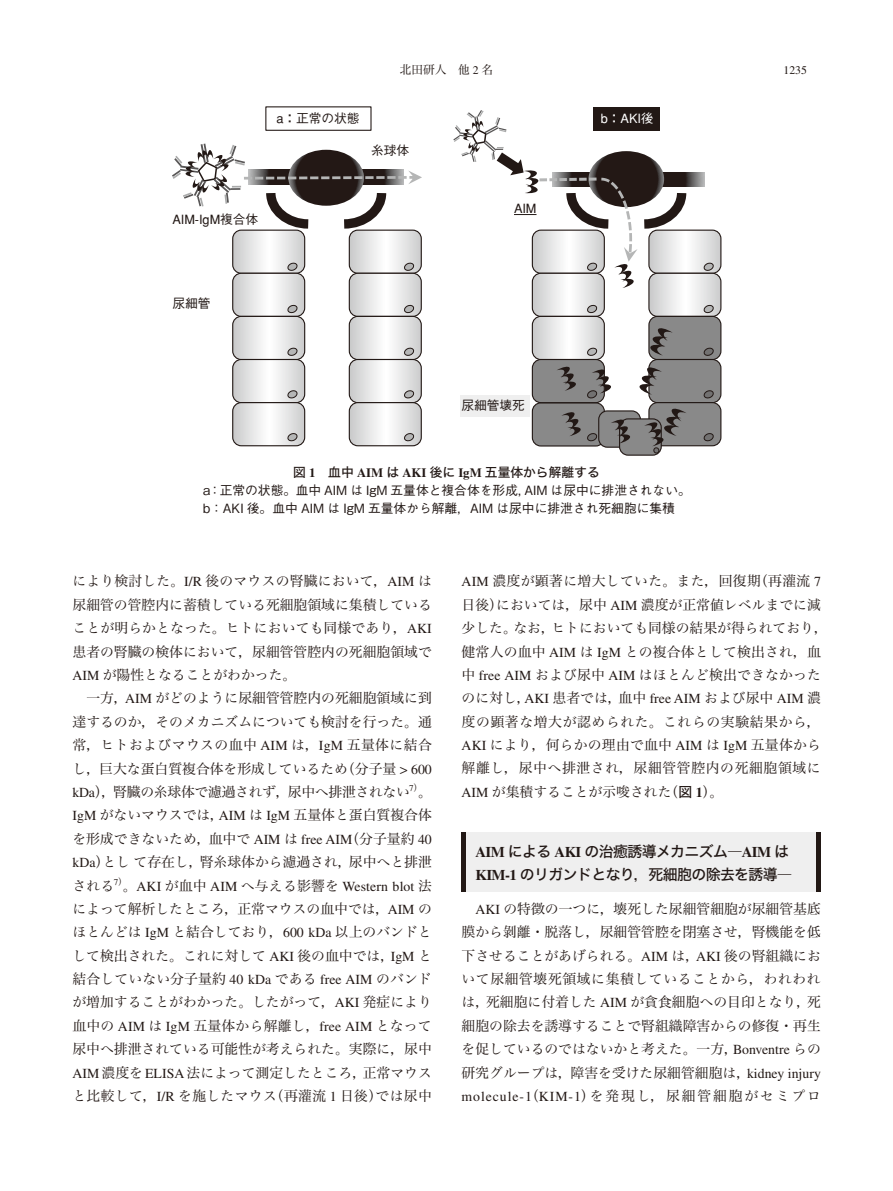
<style>
.page{position:relative;width:893px;height:1191px;background:#fff}
.page>*{position:absolute;margin:0;border:0;box-sizing:border-box;transform-origin:0 0}
.t1{font:14.85px/23.4px "Hira Kaku Std W5";letter-spacing:-.04em;color:#221815}
.t2{font:13.8px/23.4px "Hira Min Pro W3";color:#221815}
.t3{font:13.8px "Times LT Std";letter-spacing:.01em;color:#221815}
.t4{font:500 12.75px/18.1px "Gothic BBB Pro";color:#221815}
.t5{font:500 12.75px "Gothic BBB";letter-spacing:-.005em;color:#221815}
.t6{font:12.75px "Hira Kaku Std W5";color:#221815}
.t7{font:500 12.75px "Gothic BBB";color:#fff}
.t8{font:11.7px "Hira Min Pro W3";color:#221815}
.t9{font:11.7px "Times LT Std";color:#221815}
.s1{font-family:"Times LT Std"}
.s2{font-family:"Times LT Std";font-weight:700}
.s3{font-family:"Hira Min Pro W3"}
.s4{font-family:"Hira Kaku Std W5"}
</style>
<div class="page">
<div style="left:462px;top:832px;width:359px;height:60px;background:#efefef"></div>
<hr style="left:462px;top:832px;width:4px;height:60px;background:#221815">
<hr style="left:817px;top:832px;width:4px;height:60px;background:#221815">
<div style="left:532px;top:403px;width:72px;height:43px;background:#898989;border-radius:9px"></div>
<div style="left:532px;top:402px;width:73px;height:44px;border:1px solid #221815;border-radius:9px"></div>
<div style="left:599px;top:411px;width:41px;height:36px;background:#898989;border-radius:9px"></div>
<div style="left:598px;top:410px;width:43px;height:38px;border:1px solid #221815;border-radius:9px"></div>
<div style="left:532px;top:359px;width:72px;height:43px;background:#898989;border-radius:9px"></div>
<div style="left:532px;top:359px;width:73px;height:44px;border:1px solid #221815;border-radius:9px"></div>
<svg style="left:587px;top:433px;width:10px;height:9px"></svg>
<div style="left:649px;top:359px;width:72px;height:43px;background:#898989;border-radius:9px"></div>
<div style="left:648px;top:359px;width:73px;height:44px;border:1px solid #221815;border-radius:9px"></div>
<div style="left:649px;top:402px;width:72px;height:44px;background:#898989;border-radius:9px"></div>
<div style="left:648px;top:402px;width:73px;height:44px;border:1px solid #221815;border-radius:9px"></div>
<svg style="left:704px;top:390px;width:10px;height:9px"></svg>
<svg style="left:704px;top:433px;width:10px;height:9px"></svg>
<div style="left:265px;top:106px;width:107px;height:25px;border:1px solid #221815"></div>
<div style="left:593px;top:107px;width:67px;height:23px;background:#221815"></div>
<div style="left:460px;top:395px;width:69px;height:21px;background:#efefef"></div>
<svg style="left:557px;top:366px;width:19px;height:25px"></svg>
<svg style="left:587px;top:368px;width:24px;height:31px"></svg>
<svg style="left:639px;top:366px;width:23px;height:29px"></svg>
<svg style="left:562px;top:412px;width:19px;height:24px"></svg>
<svg style="left:172px;top:144px;width:250px;height:302px"></svg>
<div style="left:620px;top:419px;width:41px;height:36px;background:#898989;border-radius:9px"></div>
<div style="left:619px;top:418px;width:43px;height:38px;border:1px solid #221815;border-radius:9px"></div>
<svg style="left:611px;top:418px;width:20px;height:25px"></svg>
<svg style="left:644px;top:407px;width:42px;height:47px"></svg>
<svg style="left:453px;top:110px;width:268px;height:249px"></svg>
<p class="t8" style="left:400px;top:60px;width:95px">北田研人　他 <span class="s1">2</span> 名</p>
<p class="t9" style="left:783px;top:64px;width:25px">1235</p>
<p class="t5" style="left:276px;top:111px;width:85px">a：正常の状態</p>
<p class="t5" style="left:371px;top:143px;width:40px">糸球体</p>
<p class="t7" style="left:601px;top:111px;width:54px">b：AKI後</p>
<p class="t5" style="left:172px;top:212px;width:87px">AIM-IgM複合体</p>
<p class="t5" style="left:514px;top:201px;width:24px">AIM</p>
<p class="t5" style="left:172px;top:296px;width:40px">尿細管</p>
<p class="t5" style="left:461px;top:398px;width:65px">尿細管壊死</p>
<p class="t6" style="left:293px;top:462px;width:308px">図 <span class="s2">1</span>　血中 <span class="s2">AIM</span> は <span class="s2">AKI</span> 後に <span class="s2">IgM</span> 五量体から解離する</p>
<p class="t4" style="left:203px;top:479px;width:489px">a：正常の状態。血中 AIM は IgM 五量体と複合体を形成，AIM は尿中に排泄されない。b：AKI 後。血中 AIM は IgM 五量体から解離，AIM は尿中に排泄され死細胞に集積</p>
<p class="t2" style="left:72px;top:568px;width:361px">により検討した。<span class="s1">I/R</span> 後のマウスの腎臓において，<span class="s1">AIM</span> は尿細管の管腔内に蓄積している死細胞領域に集積していることが明らかとなった。ヒトにおいても同様であり，<span class="s1">AKI</span>患者の腎臓の検体において，尿細管管腔内の死細胞領域で<br><span class="s1">AIM</span> が陽性となることがわかった。<br>　一方，<span class="s1">AIM</span> がどのように尿細管管腔内の死細胞領域に到達するのか，そのメカニズムについても検討を行った。通常，ヒトおよびマウスの血中 <span class="s1">AIM</span> は，<span class="s1">IgM</span> 五量体に結合し，巨大な蛋白質複合体を形成しているため（分子量 <span class="s1">&gt; 600 kDa</span>），腎臓の糸球体で濾過されず，尿中へ排泄されない<sup>7</sup><sup>）</sup>。<br><span class="s1">IgM</span> がないマウスでは，<span class="s1">AIM</span> は <span class="s1">IgM</span> 五量体と蛋白質複合体を形成できないため，血中で <span class="s1">AIM</span> は <span class="s1">free AIM</span>（分子量約 <span class="s1">40 kDa</span>）として存在し，腎糸球体から濾過され，尿中へと排泄</p>
<p class="t3" style="left:72px;top:878px;width:361px"><span class="s3">される</span><sup>7</sup><sup>）</sup><span class="s3">。</span>AKI <span class="s3">が血中</span> AIM <span class="s3">へ与える影響を</span> Western blot <span class="s3">法</span></p>
<p class="t2" style="left:72px;top:895px;width:361px;text-align:justify">によって解析したところ，正常マウスの血中では，<span class="s1">AIM</span> のほとんどは <span class="s1">IgM</span> と結合しており，<span class="s1">600 kDa</span> 以上のバンドとして検出された。これに対して <span class="s1">AKI</span> 後の血中では，<span class="s1">IgM</span> と結合していない分子量約 <span class="s1">40 kDa</span> である <span class="s1">free AIM</span> のバンドが増加することがわかった。したがって，<span class="s1">AKI</span> 発症により血中の <span class="s1">AIM</span> は <span class="s1">IgM</span> 五量体から解離し，<span class="s1">free AIM</span> となって尿中へ排泄されている可能性が考えられた。実際に，尿中<span class="s1">AIM</span>濃度を <span class="s1">ELISA</span>法によって測定したところ，正常マウスと比較して，<span class="s1">I/R</span> を施したマウス（再灌流 <span class="s1">1</span> 日後）では尿中</p>
<p class="t2" style="left:462px;top:568px;width:368px"><span class="s1">AIM</span> 濃度が顕著に増大していた。また，回復期（再灌流 <span class="s1">7</span>日後）においては，尿中 <span class="s1">AIM</span> 濃度が正常値レベルまでに減少した。なお，ヒトにおいても同様の結果が得られており，健常人の血中 <span class="s1">AIM</span> は <span class="s1">IgM</span> との複合体として検出され，血中 <span class="s1">free AIM</span> および尿中 <span class="s1">AIM</span> はほとんど検出できなかったのに対し，<span class="s1">AKI</span> 患者では，血中 <span class="s1">free AIM</span> および尿中 <span class="s1">AIM</span> 濃度の顕著な増大が認められた。これらの実験結果から，<br><span class="s1">AKI</span> により，何らかの理由で血中 <span class="s1">AIM</span> は <span class="s1">IgM</span> 五量体から解離し，尿中へ排泄され，尿細管管腔内の死細胞領域に<br><span class="s1">AIM</span> が集積することが示唆された（<span class="s4">図</span> <span class="s2">1</span>）。</p>
<p class="t1" style="left:475px;top:839px;width:318px"><span class="s2">AIM</span> による <span class="s2">AKI</span> の治癒誘導メカニズム―<span class="s2">AIM</span> は<br><span class="s2">KIM-1</span> のリガンドとなり，死細胞の除去を誘導―</p>
<p class="t2" style="left:462px;top:895px;width:361px;text-align:justify;text-indent:14px"><span class="s1">AKI</span> の特徴の一つに，壊死した尿細管細胞が尿細管基底膜から剝離・脱落し，尿細管管腔を閉塞させ，腎機能を低下させることがあげられる。<span class="s1">AIM</span> は，<span class="s1">AKI</span> 後の腎組織において尿細管壊死領域に集積していることから，われわれは，死細胞に付着した <span class="s1">AIM</span> が貪食細胞への目印となり，死細胞の除去を誘導することで腎組織障害からの修復・再生を促しているのではないかと考えた。一方，<span class="s1">Bonventre</span> らの研究グループは，障害を受けた尿細管細胞は，<span class="s1">kidney injury molecule-1</span>（<span class="s1">KIM-1</span>）を発現し，尿細管細胞がセミプロ</p>
</div>
